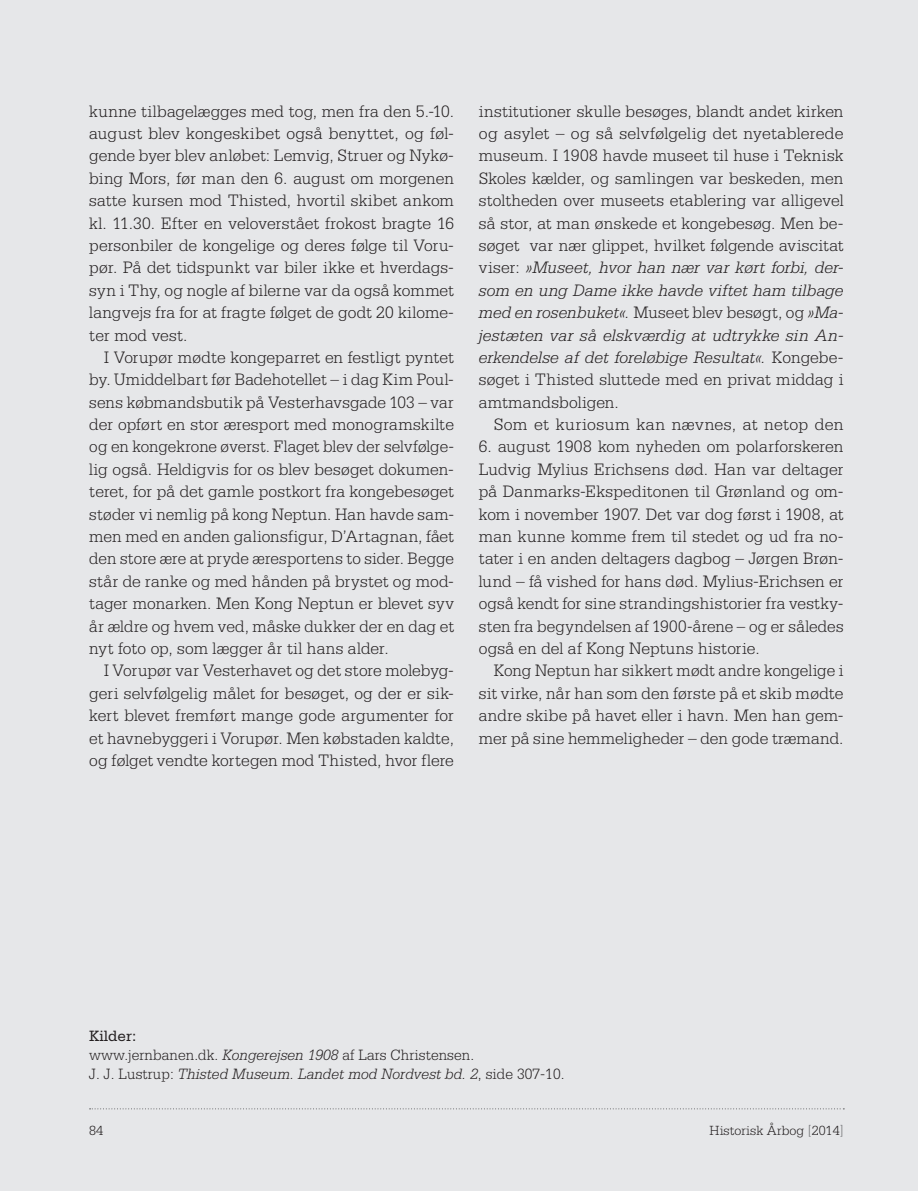
<style>
.page{position:relative;width:918px;height:1191px;background:#e6e7e9}
.page>*{position:absolute;margin:0;border:0;box-sizing:border-box;transform-origin:0 0}
.Brødtekst_m__indryk{font:300 17.5px/22.4px "Serifa";letter-spacing:.005em;color:#231f20;text-align:justify}
.Brødtekst_m__indryk-2{font:300 17.5px "Serifa";letter-spacing:.025em;color:#231f20}
.Kildetekst{font:italic 300 15.75px "Serifa";letter-spacing:.005em;color:#231f20}
.Kildetekst-2{font:300 15.75px "Serifa";letter-spacing:.005em;color:#231f20}
.Kildetekst-3{font:15.75px "Serifa";letter-spacing:.005em;color:#231f20}
.t1{font:300 14px "Serifa";letter-spacing:.005em;color:#231f20}
.s1{font-style:italic}
.s2{font-style:normal}
.s3{color:#6c6d70}
</style>
<div class="page">
<svg style="left:90px;top:1108px;width:754px;height:1px"></svg>
<p class="Brødtekst_m__indryk" style="left:89px;top:100px;width:366px">kunne tilbagelægges med tog, men fra den 5.-10. august blev kongeskibet også benyttet, og føl&shy;gende byer blev anløbet: Lemvig, Struer og Nykø&shy;bing Mors, før man den 6. august om morgenen satte kursen mod Thisted, hvortil skibet ankom kl. 11.30. Efter en veloverstået frokost bragte 16 personbiler de kongelige og deres følge til Voru&shy;pør. På det tidspunkt var biler ikke et hverdags&shy;syn i Thy, og nogle af bilerne var da også kommet langvejs fra for at fragte følget de godt 20 kilome&shy;ter mod vest.</p>
<p class="Brødtekst_m__indryk" style="left:89px;top:346px;width:366px;text-indent:15px">I Vorupør mødte kongeparret en festligt pyntet by. Umiddelbart før Badehotellet – i dag Kim Poul&shy;sens købmandsbutik på Vesterhavsgade 103 – var der opført en stor æresport med monogramskilte og en kongekrone øverst. Flaget blev der selvfølge&shy;lig også. Heldigvis for os blev besøget dokumen&shy;teret, for på det gamle postkort fra kongebesøget støder vi nemlig på kong Neptun. Han havde sam&shy;men med en anden galionsfigur, D’Artagnan, fået den store ære at pryde æresportens to sider. Begge står de ranke og med hånden på brystet og mod&shy;tager monarken. Men Kong Neptun er blevet syv år ældre og hvem ved, måske dukker der en dag et nyt foto op, som lægger år til hans alder.</p>
<p class="Brødtekst_m__indryk" style="left:89px;top:659px;width:366px;text-indent:15px">I Vorupør var Vesterhavet og det store molebyg&shy;geri selvfølgelig målet for besøget, og der er sik&shy;kert blevet fremført mange gode argumenter for et havnebyggeri i Vorupør. Men købstaden kaldte, og følget vendte kortegen mod Thisted, hvor flere</p>
<p class="Brødtekst_m__indryk" style="left:479px;top:100px;width:366px">institutioner skulle besøges, blandt andet kirken og asylet – og så selvfølgelig det nyetablerede museum. I 1908 havde museet til huse i Teknisk Skoles kælder, og samlingen var beskeden, men stoltheden over museets etablering var alligevel så stor, at man ønskede et kongebesøg. Men be&shy;søget var nær glippet, hvilket følgende aviscitat viser: <span class="s1">»Museet, hvor han nær var kørt forbi, der&shy;som en ung Dame ikke havde viftet ham tilbage med en rosenbuket«.</span> Museet blev besøgt, og <span class="s1">»Ma&shy;jestæten var så elskværdig at udtrykke sin An&shy;erkendelse af det foreløbige Resultat«.</span> Kongebe&shy;søget i Thisted sluttede med en privat middag i amtmandsboligen.</p>
<p class="Brødtekst_m__indryk-2" style="left:494px;top:414px;width:351px">Som et kuriosum kan nævnes, at netop den</p>
<p class="Brødtekst_m__indryk" style="left:479px;top:435px;width:366px">6. august 1908 kom nyheden om polarforskeren Ludvig Mylius Erichsens død. Han var deltager på Danmarks-Ekspeditonen til Grønland og om&shy;kom i november 1907. Det var dog først i 1908, at man kunne komme frem til stedet og ud fra no&shy;tater i en anden deltagers dagbog – Jørgen Brøn&shy;lund – få vished for hans død. Mylius-Erichsen er også kendt for sine strandingshistorier fra vestky&shy;sten fra begyndelsen af 1900-årene – og er således også en del af Kong Neptuns historie.</p>
<p class="Brødtekst_m__indryk" style="left:479px;top:659px;width:366px;text-indent:15px">Kong Neptun har sikkert mødt andre kongelige i sit virke, når han som den første på et skib mødte andre skibe på havet eller i havn. Men han gem&shy;mer på sine hemmeligheder – den gode træmand.</p>
<p class="Kildetekst-3" style="left:89px;top:1027px;width:49px">Kilder:</p>
<p class="Kildetekst-2" style="left:89px;top:1046px;width:386px">www.jernbanen.dk. <span class="s1">Kongerejsen 1908</span> af Lars Christensen.</p>
<p class="Kildetekst" style="left:89px;top:1065px;width:477px"><span class="s2">J. J. Lustrup:</span> Thisted Museum. Landet mod Nordvest bd. 2<span class="s2">, side 307-10.</span></p>
<p class="t1" style="left:89px;top:1122px;width:15px">84</p>
<p class="t1" style="left:709px;top:1122px;width:135px">Historisk Årbog <span class="s3">[</span>2014<span class="s3">]</span></p>
</div>
